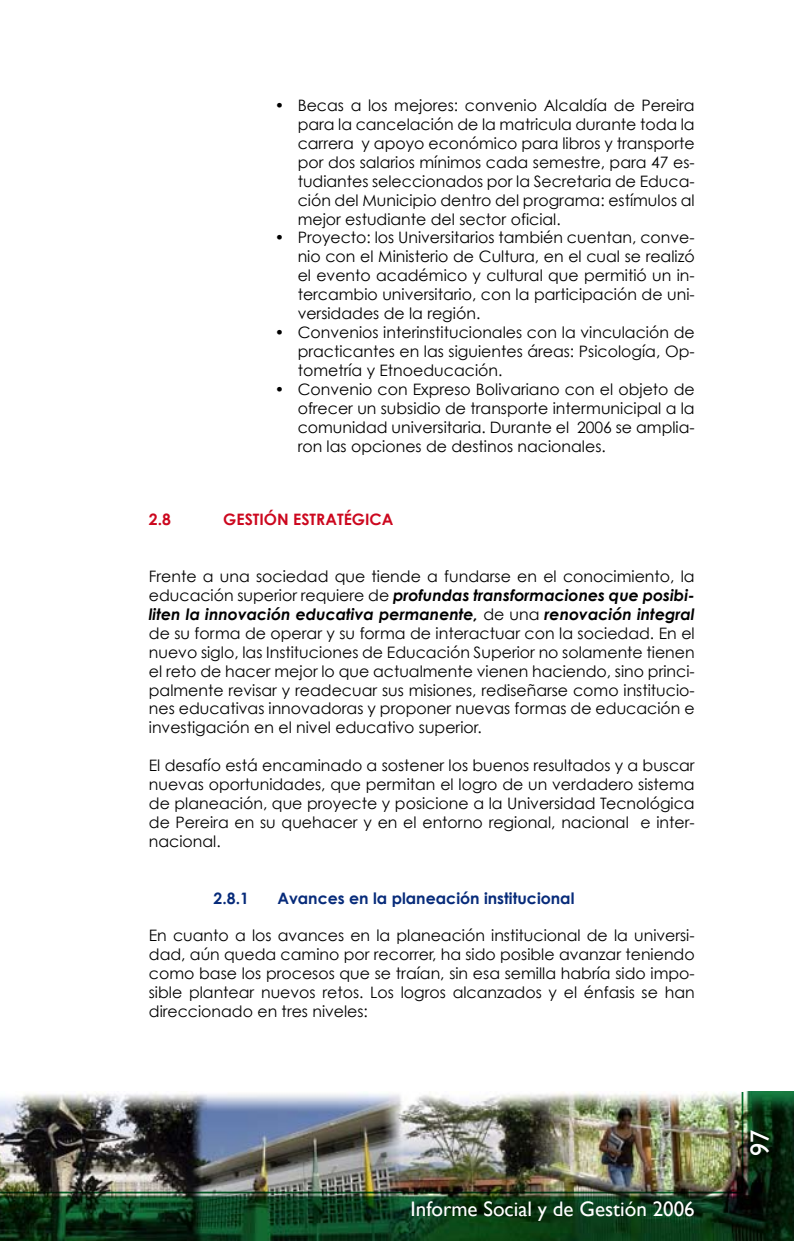
<style>
.page{position:relative;width:794px;height:1241px;background:#fff}
.page>*{position:absolute;margin:0;border:0;box-sizing:border-box;transform-origin:0 0}
.t1{font:26.25px "Gill Sans";color:#fff}
.t2{font:21px "Gill Sans";color:#fff}
.t3{font:15.75px/18.9px "Century Gothic";color:#000;text-align:justify}
.t4{font:700 15.75px "Century Gothic";color:#072b7a}
.t5{font:700 15.75px "Century Gothic";color:#cc071e}
.s1{font-weight:700;font-style:italic}
</style>
<div class="page">
<img style="left:0;top:1091px;width:794px;height:149px">
<img style="left:0;top:1091px;width:744px;height:102px">
<p class="t3" style="left:298px;top:96px;width:398px;text-indent:-23px">• Becas a los mejores: convenio Alcaldía de Pereira para la cancelación de la matricula durante toda la carrera y apoyo económico para libros y transporte por dos salarios mínimos cada semestre, para 47 es&shy;tudiantes seleccionados por la Secretaria de Educa&shy;ción del Municipio dentro del programa: estímulos al mejor estudiante del sector oficial.</p>
<p class="t3" style="left:298px;top:228px;width:398px;text-indent:-23px">• Proyecto: los Universitarios también cuentan, conve&shy;nio con el Ministerio de Cultura, en el cual se realizó el evento académico y cultural que permitió un in&shy;tercambio universitario, con la participación de uni&shy;versidades de la región.</p>
<p class="t3" style="left:298px;top:322px;width:398px;text-indent:-23px">• Convenios interinstitucionales con la vinculación de practicantes en las siguientes áreas: Psicología, Op&shy;tometría y Etnoeducación.</p>
<p class="t3" style="left:298px;top:379px;width:398px;text-indent:-23px">• Convenio con Expreso Bolivariano con el objeto de ofrecer un subsidio de transporte intermunicipal a la comunidad universitaria. Durante el 2006 se amplia&shy;ron las opciones de destinos nacionales.</p>
<p class="t5" style="left:149px;top:509px;width:24px">2.8</p>
<p class="t5" style="left:223px;top:509px;width:172px">GESTIÓN ESTRATÉGICA</p>
<p class="t3" style="left:149px;top:566px;width:547px">Frente a una sociedad que tiende a fundarse en el conocimiento, la educación superior requiere de <span class="s1">profundas transformaciones que posibi&shy;liten la innovación educativa permanente,</span> de una <span class="s1">renovación integral </span>de su forma de operar y su forma de interactuar con la sociedad. En el nuevo siglo, las Instituciones de Educación Superior no solamente tienen el reto de hacer mejor lo que actualmente vienen haciendo, sino princi&shy;palmente revisar y readecuar sus misiones, rediseñarse como institucio&shy;nes educativas innovadoras y proponer nuevas formas de educación e investigación en el nivel educativo superior.</p>
<p class="t3" style="left:149px;top:755px;width:547px">El desafío está encaminado a sostener los buenos resultados y a buscar nuevas oportunidades, que permitan el logro de un verdadero sistema de planeación, que proyecte y posicione a la Universidad Tecnológica de Pereira en su quehacer y en el entorno regional, nacional e inter&shy;nacional.</p>
<p class="t4" style="left:214px;top:887px;width:37px">2.8.1</p>
<p class="t4" style="left:277px;top:887px;width:299px">Avances en la planeación institucional</p>
<p class="t3" style="left:149px;top:925px;width:547px">En cuanto a los avances en la planeación institucional de la universi&shy;dad, aún queda camino por recorrer, ha sido posible avanzar teniendo como base los procesos que se traían, sin esa semilla habría sido impo&shy;sible plantear nuevos retos. Los logros alcanzados y el énfasis se han direccionado en tres niveles:</p>
<h2 class="t2" style="left:410px;top:1196px;width:286px">Informe Social y de Gestión 2006</h2>
<h1 class="t1" style="left:744px;top:1155px;width:28px;rotate:-90deg">97</h1>
</div>
